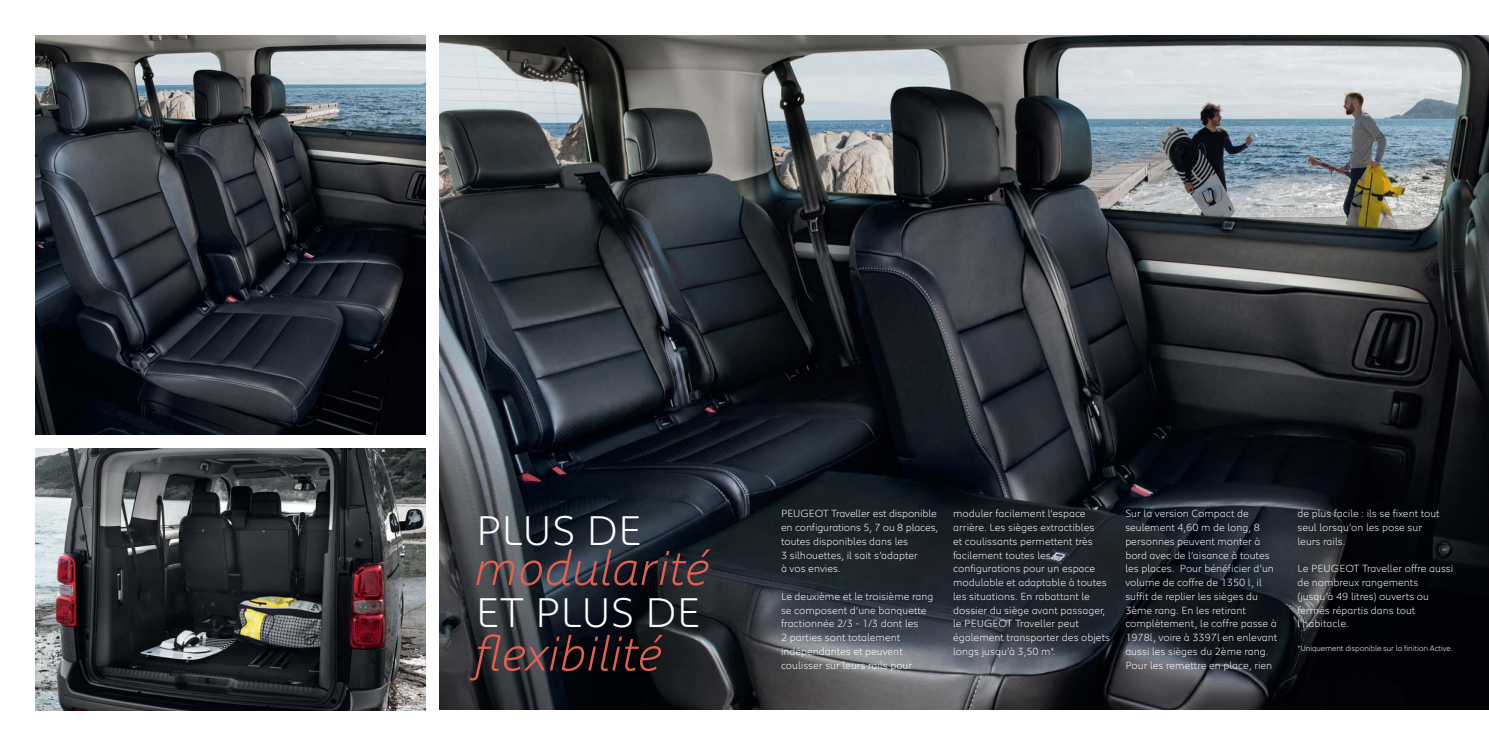
<style>
.page{position:relative;width:1489px;height:745px;background:#fff}
.page>*{position:absolute;margin:0;border:0;box-sizing:border-box;transform-origin:0 0}
.t1{font:italic 300 50px "Peugeot";color:#e65e4c}
.t2{font:300 42.5px "Peugeot";color:#fff}
.t3{font:300 10.62px/13.8px "Peugeot";color:#fff}
.t4{font:300 8.12px "Peugeot";letter-spacing:-.015em;color:#fff}
</style>
<div class="page">
<img style="left:35px;top:35px;width:390px;height:399px">
<img style="left:439px;top:35px;width:1049px;height:674px">
<img style="left:35px;top:448px;width:390px;height:261px">
<h2 class="t2" style="left:476px;top:514px;width:168px">PLUS DE</h2>
<h1 class="t1" style="left:475px;top:549px;width:237px">modularité</h1>
<h2 class="t2" style="left:476px;top:597px;width:226px">ET PLUS DE</h2>
<h1 class="t1" style="left:475px;top:634px;width:189px">flexibilité</h1>
<p class="t3" style="left:781px;top:507px;width:159px">PEUGEOT Traveller est disponible en configurations 5, 7 ou 8 places, toutes disponibles dans les<br>3 silhouettes, il sait s’adapter<br>à vos envies.</p>
<p class="t3" style="left:781px;top:590px;width:154px">Le deuxième et le troisième rang se composent d’une banquette fractionnée 2/3 - 1/3 dont les<br>2 parties sont totalement indépendantes et peuvent coulisser sur leurs rails pour</p>
<p class="t3" style="left:953px;top:507px;width:158px">moduler facilement l’espace arrière. Les sièges extractibles<br>et coulissants permettent très facilement toutes les configurations pour un espace modulable et adaptable à toutes les situations. En rabattant le dossier du siège avant passager, le PEUGEOT Traveller peut également transporter des objets longs jusqu’à 3,50 m*.</p>
<p class="t3" style="left:1125px;top:507px;width:153px">Sur la version Compact de seulement 4,60 m de long, 8 personnes peuvent monter à bord avec de l’aisance à toutes les places. Pour bénéficier d’un volume de coffre de 1350 l, il suffit de replier les sièges du<br>3ème rang. En les retirant complètement, le coffre passe à<br>1978l, voire à 3397l en enlevant aussi les sièges du 2ème rang.<br>Pour les remettre en place, rien</p>
<p class="t3" style="left:1297px;top:507px;width:144px">de plus facile : ils se fixent tout seul lorsqu’on les pose sur leurs rails.</p>
<p class="t3" style="left:1297px;top:562px;width:157px">Le PEUGEOT Traveller offre aussi de nombreux rangements (jusqu’à 49 litres) ouverts ou fermés répartis dans tout l’habitacle.</p>
<p class="t4" style="left:1297px;top:645px;width:157px">*Uniquement disponible sur la finition Active.</p>
</div>
